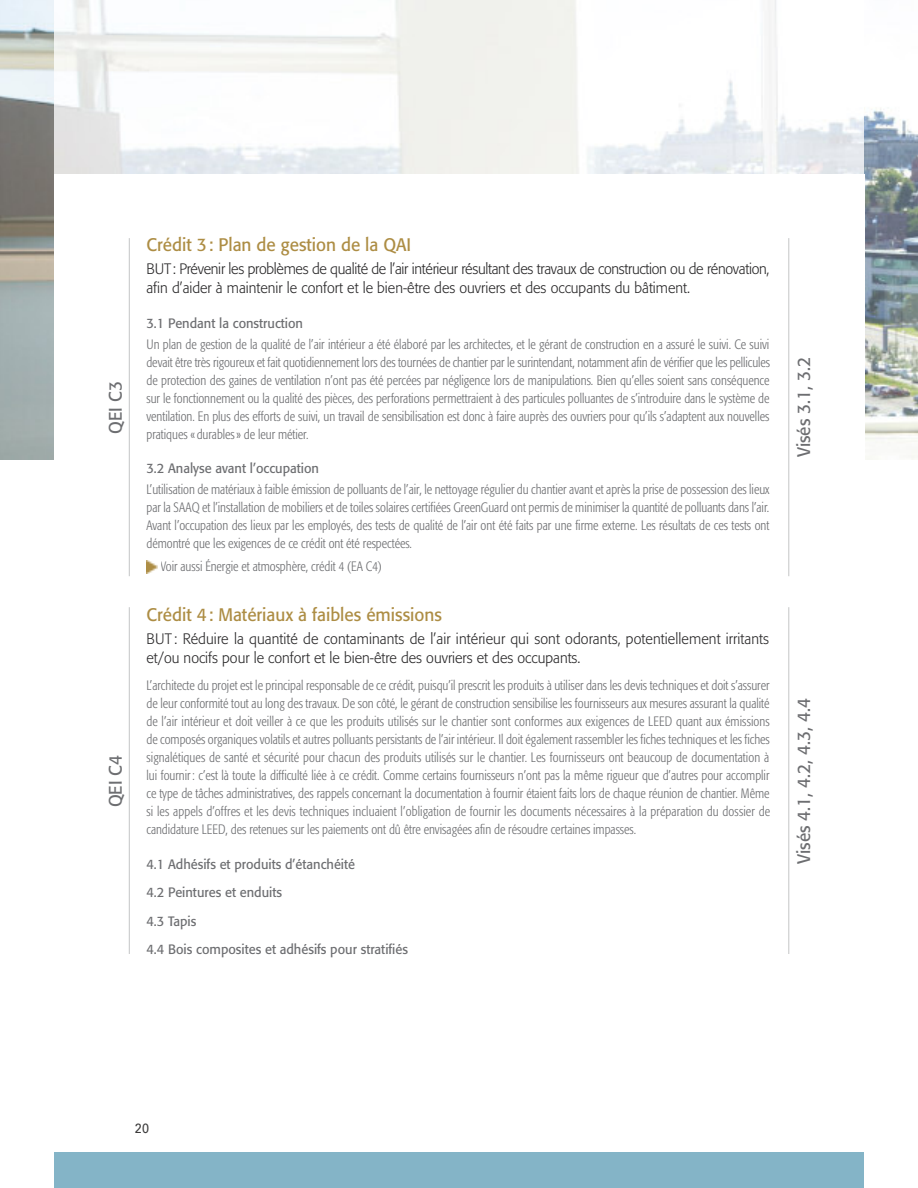
<style>
.page{position:relative;width:918px;height:1188px;background:#fff}
.page>*{position:absolute;margin:0;border:0;box-sizing:border-box;transform-origin:0 0}
.t1{font:18px "Formata";color:#ad8d44;scale:.95 1}
.t2{font:18px "Formata";color:#6d6e71;scale:.95 1}
.t3{font:300 15px/19.5px "Formata";letter-spacing:-.02em;color:#272627;scale:.95 1}
.t4{font:300 15px/19.5px "Formata";color:#272627;scale:.95 1}
.t5{font:300 condensed 13.5px/18px "Formata";color:#6d6e71;text-align:justify;scale:.95 1}
.t6{font:13.5px "Formata";color:#6d6e71;scale:.95 1}
.t7{font:13.5px "Univers";color:#3d3c3c;scale:.94 1}
</style>
<div class="page">
<img style="left:0;top:0;width:918px;height:459px">
<div style="left:54px;top:1153px;width:810px;height:35px;background:#84b4c7"></div>
<img style="left:54px;top:0;width:810px;height:174px">
<div style="left:54px;top:174px;width:810px;height:294px;background:#fff"></div>
<hr style="left:129px;top:238px;width:1px;height:338px;background:#c4c5c6">
<hr style="left:788px;top:238px;width:1px;height:338px;background:#c4c5c6">
<hr style="left:129px;top:607px;width:1px;height:347px;background:#c4c5c6">
<hr style="left:788px;top:607px;width:1px;height:347px;background:#c4c5c6">
<svg style="left:147px;top:560px;width:11px;height:13px"></svg>
<p class="t2" style="left:108px;top:434px;width:57px;rotate:-90deg">QEI C3</p>
<p class="t2" style="left:108px;top:807px;width:57px;rotate:-90deg">QEI C4</p>
<h4 class="t1" style="left:147px;top:237px;width:280px">Crédit 3 : Plan de gestion de la QAI</h4>
<p class="t3" style="left:147px;top:260px;width:657px">BUT : Prévenir les problèmes de qualité de l’air intérieur résultant des travaux de construction ou de rénovation, afin d’aider à maintenir le confort et le bien-être des ouvriers et des occupants du bâtiment.</p>
<h5 class="t6" style="left:147px;top:317px;width:166px">3.1 Pendant la construction</h5>
<p class="t5" style="left:147px;top:336px;width:658px">Un plan de gestion de la qualité de l’air intérieur a été élaboré par les architectes, et le gérant de construction en a assuré le suivi. Ce suivi devait être très rigoureux et fait quotidiennement lors des tournées de chantier par le surintendant, notamment afin de vérifier que les pellicules de protection des gaines de ventilation n’ont pas été percées par négligence lors de manipulations. Bien qu’elles soient sans conséquence sur le fonctionnement ou la qualité des pièces, des perforations permettraient à des particules polluantes de s’introduire dans le système de ventilation. En plus des efforts de suivi, un travail de sensibilisation est donc à faire auprès des ouvriers pour qu’ils s’adaptent aux nouvelles pratiques « durables » de leur métier.</p>
<h5 class="t6" style="left:147px;top:463px;width:183px">3.2 Analyse avant l’occupation</h5>
<p class="t5" style="left:147px;top:482px;width:657px">L’utilisation de matériaux à faible émission de polluants de l’air, le nettoyage régulier du chantier avant et après la prise de possession des lieux par la SAAQ et l’installation de mobiliers et de toiles solaires certifiées GreenGuard ont permis de minimiser la quantité de polluants dans l’air.<br>Avant l’occupation des lieux par les employés, des tests de qualité de l’air ont été faits par une firme externe. Les résultats de ces tests ont démontré que les exigences de ce crédit ont été respectées.</p>
<p class="t5" style="left:161px;top:558px;width:235px">Voir aussi Énergie et atmosphère, crédit 4 (EA C4)</p>
<h4 class="t1" style="left:147px;top:607px;width:312px">Crédit 4 : Matériaux à faibles émissions</h4>
<p class="t4" style="left:147px;top:630px;width:657px">BUT : Réduire la quantité de contaminants de l’air intérieur qui sont odorants, potentiellement irritants et/ou nocifs pour le confort et le bien-être des ouvriers et des occupants.</p>
<p class="t5" style="left:147px;top:677px;width:658px">L’architecte du projet est le principal responsable de ce crédit, puisqu’il prescrit les produits à utiliser dans les devis techniques et doit s’assurer de leur conformité tout au long des travaux. De son côté, le gérant de construction sensibilise les fournisseurs aux mesures assurant la qualité de l’air intérieur et doit veiller à ce que les produits utilisés sur le chantier sont conformes aux exigences de LEED quant aux émissions de composés organiques volatils et autres polluants persistants de l’air intérieur. Il doit également rassembler les fiches techniques et les fiches signalétiques de santé et sécurité pour chacun des produits utilisés sur le chantier. Les fournisseurs ont beaucoup de documentation à lui fournir : c’est là toute la difficulté liée à ce crédit. Comme certains fournisseurs n’ont pas la même rigueur que d’autres pour accomplir ce type de tâches administratives, des rappels concernant la documentation à fournir étaient faits lors de chaque réunion de chantier. Même si les appels d’offres et les devis techniques incluaient l’obligation de fournir les documents nécessaires à la préparation du dossier de candidature LEED, des retenues sur les paiements ont dû être envisagées afin de résoudre certaines impasses.</p>
<h5 class="t6" style="left:147px;top:858px;width:221px">4.1 Adhésifs et produits d’étanchéité</h5>
<h5 class="t6" style="left:147px;top:887px;width:144px">4.2 Peintures et enduits</h5>
<h5 class="t6" style="left:147px;top:915px;width:54px">4.3 Tapis</h5>
<h5 class="t6" style="left:147px;top:944px;width:277px">4.4 Bois composites et adhésifs pour stratifiés</h5>
<p class="t2" style="left:796px;top:457px;width:106px;rotate:-90deg">Visés 3.1, 3.2</p>
<p class="t2" style="left:796px;top:864px;width:175px;rotate:-90deg">Visés 4.1, 4.2, 4.3, 4.4</p>
<p class="t7" style="left:135px;top:1123px;width:17px">20</p>
</div>
